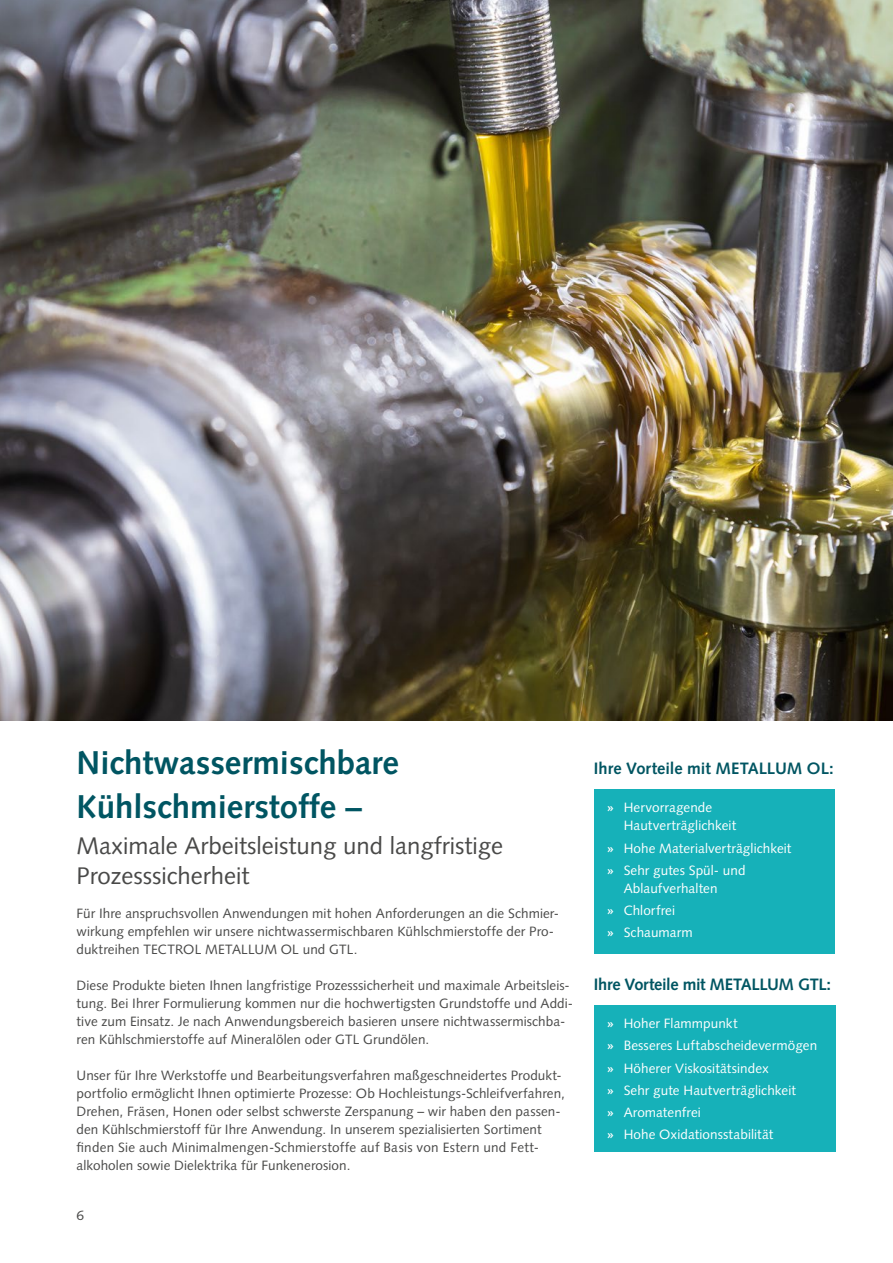
<style>
.page{position:relative;width:893px;height:1263px;background:#fff}
.page>*{position:absolute;margin:0;border:0;box-sizing:border-box;transform-origin:0 0}
.t1{font:700 33px/43.5px "Syntax LT Pro";color:#005562}
.t2{font:24px/30px "Syntax LT Pro";color:#494948}
.t3{font:700 16.5px "Syntax LT Pro";letter-spacing:-.01em;color:#005562}
.t4{font:13.5px/18px "Syntax LT Pro";letter-spacing:.005em;color:#494948}
.t5{font:13.5px/22.2px "Syntax LT Pro";letter-spacing:.005em;color:#fff}
.s1{font-weight:700}
</style>
<div class="page">
<img style="left:0;top:0;width:893px;height:720px">
<div style="left:594px;top:1005px;width:242px;height:147px;background:#16b1b9"></div>
<div style="left:594px;top:789px;width:241px;height:165px;background:#16b1b9"></div>
<h1 class="t1" style="left:77px;top:741px;width:324px">Nichtwassermischbare<br>Kühlschmierstoffe –</h1>
<h2 class="t2" style="left:77px;top:830px;width:428px">Maximale Arbeitsleistung und langfristige<br>Prozesssicherheit</h2>
<p class="t4" style="left:77px;top:904px;width:484px">Für Ihre anspruchsvollen Anwendungen mit hohen Anforderungen an die Schmier&shy;wirkung empfehlen wir unsere nichtwassermischbaren Kühlschmierstoffe der Pro&shy;duktreihen TECTROL METALLUM OL und GTL.</p>
<p class="t4" style="left:77px;top:976px;width:498px">Diese Produkte bieten Ihnen langfristige Prozesssicherheit und maximale Arbeitsleis&shy;tung. Bei Ihrer Formulierung kommen nur die hochwertigsten Grundstoffe und Addi&shy;tive zum Einsatz. Je nach Anwendungsbereich basieren unsere nichtwassermischba&shy;ren Kühlschmierstoffe auf Mineralölen oder GTL Grundölen.</p>
<p class="t4" style="left:77px;top:1066px;width:490px">Unser für Ihre Werkstoffe und Bearbeitungsverfahren maßgeschneidertes Produkt&shy;portfolio ermöglicht Ihnen optimierte Prozesse: Ob Hochleistungs-Schleifverfahren, Drehen, Fräsen, Honen oder selbst schwerste Zerspanung – wir haben den passen&shy;den Kühlschmierstoff für Ihre Anwendung. In unserem spezialisierten Sortiment finden Sie auch Minimalmengen-Schmierstoffe auf Basis von Estern und Fett&shy;alkoholen sowie Dielektrika für Funkenerosion.</p>
<p class="t4" style="left:77px;top:1206px;width:9px">6</p>
<p class="t3" style="left:594px;top:759px;width:241px">Ihre Vorteile mit METALLUM OL:</p>
<p class="t5" style="left:624px;top:799px;width:114px;line-height:18px;text-indent:-17px"><span class="s1">»</span> Hervorragende<br>Hautverträglichkeit</p>
<p class="t5" style="left:607px;top:837px;width:186px"><span class="s1">»</span> Hohe Materialverträglichkeit <span class="s1">»</span> Sehr gutes Spül- und</p>
<p class="t5" style="left:607px;top:877px;width:112px;text-indent:17px">Ablaufverhalten <span class="s1">»</span> Chlorfrei<br><span class="s1">»</span> Schaumarm</p>
<p class="t3" style="left:594px;top:974px;width:239px">Ihre Vorteile mit METALLUM GTL:</p>
<p class="t5" style="left:607px;top:1012px;width:212px"><span class="s1">»</span> Hoher Flammpunkt<br><span class="s1">»</span> Besseres Luftabscheidevermögen <span class="s1">»</span> Höherer Viskositätsindex<br><span class="s1">»</span> Sehr gute Hautverträglichkeit<br><span class="s1">»</span> Aromatenfrei<br><span class="s1">»</span> Hohe Oxidationsstabilität</p>
</div>
